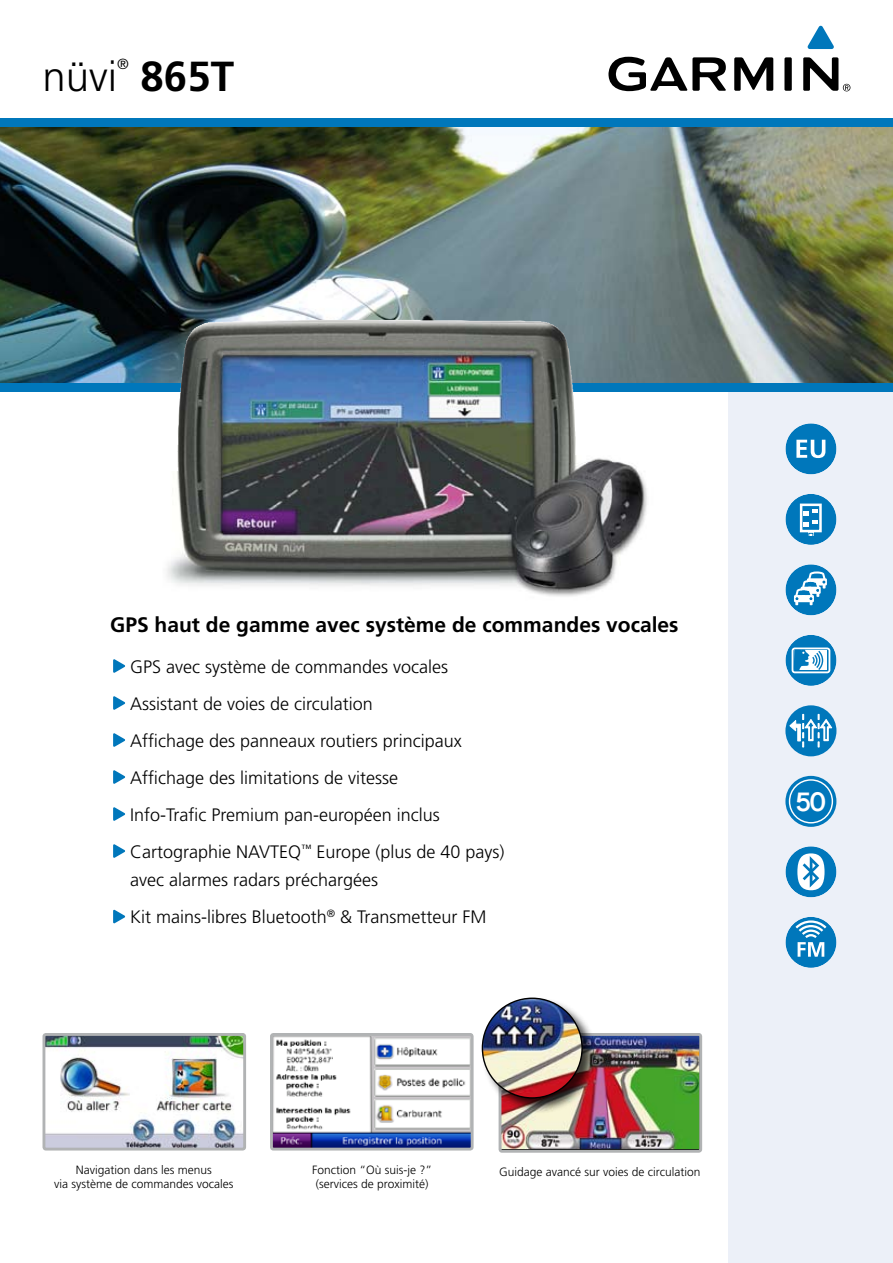
<style>
.page{position:relative;width:893px;height:1263px;background:#fff}
.page>*{position:absolute;margin:0;border:0;box-sizing:border-box;transform-origin:0 0}
.t1{font:300 42px "Frutiger";color:#000}
.t2{font:700 42px "Frutiger";color:#000}
.t3{font:500 26.4px "Transport";color:#fff}
.t4{font:700 21px "Frutiger";color:#000}
.t5{font:300 18px/37px "Frutiger";color:#000}
.t6{font:300 14.7px "Frutiger";color:#000}
.t7{font:300 12px/13.5px "Frutiger";color:#000;text-align:center}
</style>
<div class="page">
<div style="left:729px;top:388px;width:164px;height:875px;background:#ecf0f8"></div>
<img style="left:47px;top:1037px;width:195px;height:109px">
<div style="left:43px;top:1033px;width:203px;height:117px;border:3px solid #b1b3b4;border-radius:2px"></div>
<img style="left:274px;top:1037px;width:196px;height:109px">
<div style="left:270px;top:1033px;width:204px;height:117px;border:3px solid #b1b3b4;border-radius:2px"></div>
<svg style="left:113px;top:659px;width:12px;height:14px"></svg>
<svg style="left:113px;top:696px;width:12px;height:14px"></svg>
<svg style="left:113px;top:733px;width:12px;height:14px"></svg>
<svg style="left:113px;top:770px;width:12px;height:14px"></svg>
<svg style="left:113px;top:807px;width:12px;height:14px"></svg>
<svg style="left:113px;top:844px;width:12px;height:14px"></svg>
<svg style="left:113px;top:910px;width:12px;height:13px"></svg>
<div style="left:0;top:118px;width:893px;height:11px;background:#07b"></div>
<div style="left:0;top:381px;width:893px;height:10px;background:#07b"></div>
<img style="left:0;top:128px;width:893px;height:255px">
<img style="left:103px;top:320px;width:560px;height:277px">
<svg style="left:807px;top:26px;width:27px;height:23px"></svg>
<svg style="left:608px;top:57px;width:242px;height:34px"></svg>
<img style="left:503px;top:1037px;width:195px;height:112px">
<div style="left:499px;top:1033px;width:203px;height:120px;border:3px solid #b1b3b4;border-radius:2px"></div>
<div style="left:785px;top:423px;width:51px;height:51px;background:#07b;border-radius:50%"></div>
<svg style="left:796px;top:440px;width:29px;height:18px"></svg>
<div style="left:785px;top:494px;width:51px;height:51px;background:#07b;border-radius:50%"></div>
<div style="left:800px;top:504px;width:22px;height:28px;border:3px solid #fff"></div>
<svg style="left:803px;top:509px;width:15px;height:17px"></svg>
<svg style="left:808px;top:532px;width:5px;height:4px"></svg>
<div style="left:785px;top:564px;width:51px;height:51px;background:#07b;border-radius:50%"></div>
<svg style="left:794px;top:571px;width:33px;height:34px"></svg>
<div style="left:785px;top:635px;width:51px;height:51px;background:#07b;border-radius:50%"></div>
<svg style="left:792px;top:647px;width:38px;height:26px"></svg>
<div style="left:785px;top:917px;width:51px;height:51px;background:#07b;border-radius:50%"></div>
<svg style="left:795px;top:920px;width:31px;height:37px"></svg>
<div style="left:785px;top:846px;width:51px;height:51px;background:#07b;border-radius:50%"></div>
<div style="left:797px;top:853px;width:27px;height:37px;background:#fff;border-radius:50%"></div>
<svg style="left:803px;top:856px;width:16px;height:31px"></svg>
<div style="left:785px;top:705px;width:51px;height:51px;background:#07b;border-radius:50%"></div>
<svg style="left:789px;top:714px;width:43px;height:33px"></svg>
<svg style="left:785px;top:776px;width:51px;height:51px"></svg>
<div style="left:789px;top:780px;width:43px;height:43px;background:#07b;border-radius:50%"></div>
<div style="left:789px;top:779px;width:44px;height:44px;border:1px solid #fff;border-radius:50%"></div>
<div style="left:481px;top:997px;width:117px;height:116px;background:#000;opacity:.75"></div>
<img style="left:482px;top:999px;width:100px;height:99px">
<h1 class="t1" style="left:43px;top:53px;width:76px">nüvi</h1>
<p class="t6" style="left:117px;top:55px;width:13px">®</p>
<h1 class="t2" style="left:141px;top:52px;width:95px">865T</h1>
<p class="t4" style="left:110px;top:612px;width:570px">GPS haut de gamme avec système de commandes vocales</p>
<p class="t5" style="left:130px;top:648px;width:376px">GPS avec système de commandes vocales Assistant de voies de circulation<br>Affichage des panneaux routiers principaux Affichage des limitations de vitesse<br>Info-Trafic Premium pan-européen inclus Cartographie Navteq<sup>™</sup> Europe (plus de 40 pays)</p>
<p class="t5" style="left:130px;top:862px;width:358px">avec alarmes radars préchargées<br>Kit mains-libres Bluetooth<sup>®</sup> &amp; Transmetteur FM</p>
<p class="t7" style="left:54px;top:1163px;width:181px">Navigation dans les menus<br>via système de commandes vocales</p>
<p class="t7" style="left:312px;top:1163px;width:122px">Fonction “Où suis-je ?” (services de proximité)</p>
<p class="t7" style="left:499px;top:1165px;width:203px">Guidage avancé sur voies de circulation</p>
<h2 class="t3" style="left:795px;top:786px;width:33px">50</h2>
</div>
